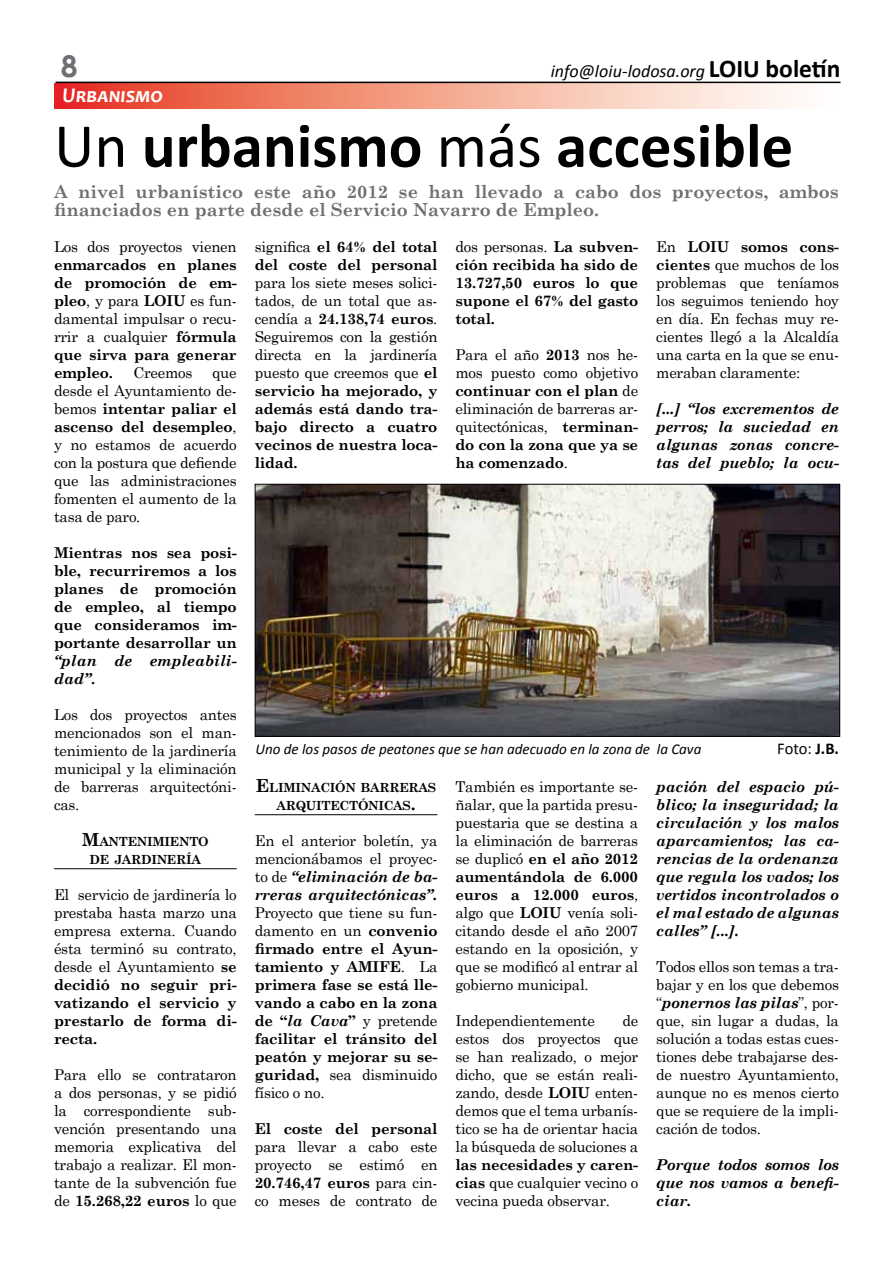
<style>
.page{position:relative;width:893px;height:1263px;background:#fff}
.page>*{position:absolute;margin:0;border:0;box-sizing:border-box;transform-origin:0 0}
.t1{font:700 63px "Calibri";color:#000}
.t2{font:700 30px "Century Gothic";color:#6f7073}
.t3{font:italic 700 21px "Candara";color:#fff}
.t4{font:700 18px/18px "Century Schoolbook";color:#6f7073}
.t5{font:italic 18px "Calibri";color:#000}
.t6{font:16.5px "Calibri";color:#000}
.t7{font:15px/18px "Century Schoolbook";letter-spacing:-.015em;color:#000;text-align:justify}
.t8{font:700 15px/18px "Century Schoolbook";letter-spacing:-.015em;color:#000;text-align:justify}
.t9{font:italic 700 15px/18px "Century Schoolbook";letter-spacing:-.015em;color:#000;text-align:justify}
.t10{font:italic 15px "Calibri";color:#000}
.t11{font:700 12.6px/18px "Century Schoolbook";letter-spacing:-.02em;color:#000;text-align:center}
.s1{font-weight:700;font-style:normal;font-size:25.5px}
.s2{font-weight:400}
.s3{font-weight:700}
.s4{font-style:normal}
.s5{font-size:18px}
.s6{font-weight:700;font-style:italic}
.s7{font-style:italic}
</style>
<div class="page">
<svg style="left:54px;top:84px;width:739px;height:24px;background:#f39d8a"></svg>
<hr style="left:56px;top:82px;width:784px;height:1px;background:#000">
<hr style="left:54px;top:868px;width:183px;height:1px;background:#000">
<hr style="left:255px;top:814px;width:182px;height:1px;background:#000">
<img style="left:257px;top:486px;width:581px;height:249px">
<div style="left:255px;top:484px;width:585px;height:253px;border:1px solid #000"></div>
<h2 class="t2" style="left:61px;top:47px;width:18px">8</h2>
<p class="t5" style="left:551px;top:59px;width:291px">info@loiu-lodosa.org <span class="s1">LOIU boletín</span></p>
<h3 class="t3" style="left:63px;top:82px;width:102px">Urbanismo</h3>
<h1 class="t1" style="left:54px;top:106px;width:741px"><span class="s2">Un</span> urbanismo <span class="s2">más</span> accesible</h1>
<p class="t4" style="left:54px;top:182px;width:786px">A nivel urbanístico este año 2012 se han llevado a cabo dos proyectos, ambos financiados en parte desde el Servicio Navarro de Empleo.</p>
<p class="t7" style="left:54px;top:237px;width:184px">Los dos proyectos vienen</p>
<p class="t8" style="left:54px;top:255px;width:184px">enmarcados en planes de promoción de em&shy;pleo<span class="s2">, y para</span> LOIU <span class="s2">es fun&shy;damental impulsar o recu&shy;rrir a cualquier</span> fórmula que sirva para generar empleo.</p>
<p class="t7" style="left:133px;top:363px;width:60px">Creemos</p>
<p class="t7" style="left:54px;top:363px;width:184px;text-indent:158px">que desde el Ayuntamiento de&shy;bemos <span class="s3">intentar paliar el ascenso del desempleo</span>, y no estamos de acuerdo con la postura que defiende que las administraciones fomenten el aumento de la tasa de paro.</p>
<p class="t8" style="left:54px;top:543px;width:184px">Mientras nos sea posi&shy;ble, recurriremos a los planes de promoción de empleo, al tiempo que consideramos im&shy;portante desarrollar un</p>
<p class="t9" style="left:54px;top:651px;width:184px">“plan de empleabili&shy;dad”<span class="s4">.</span></p>
<p class="t7" style="left:54px;top:705px;width:184px">Los dos proyectos antes mencionados son el man&shy;tenimiento de la jardinería municipal y la eliminación de barreras arquitectóni&shy;cas.</p>
<p class="t11" style="left:82px;top:832px;width:128px"><span class="s5">M</span>ANTENIMIENTO<br>DE JARDINERÍA</p>
<p class="t7" style="left:54px;top:885px;width:184px">El servicio de jardinería lo prestaba hasta marzo una empresa externa. Cuando ésta terminó su contrato, desde el Ayuntamiento <span class="s3">se decidió no seguir pri&shy;vatizando el servicio y prestarlo de forma di&shy;recta.</span></p>
<p class="t7" style="left:54px;top:1065px;width:184px">Para ello se contrataron a dos personas, y se pidió la correspondiente sub&shy;vención presentando una memoria explicativa del trabajo a realizar. El mon&shy;tante de la subvención fue de <span class="s3">15.268,22 euros</span> lo que</p>
<p class="t8" style="left:255px;top:237px;width:184px"><span class="s2">significa</span> el 64% del total del coste del personal</p>
<p class="t7" style="left:255px;top:273px;width:184px">para los siete meses solici&shy;tados, de un total que as&shy;cendía a <span class="s3">24.138,74 euros</span>.<br>Seguiremos con la gestión directa en la jardinería puesto que creemos que <span class="s3">el servicio ha mejorado, y además está dando tra&shy;bajo directo a cuatro vecinos de nuestra loca&shy;lidad.</span></p>
<p class="t8" style="left:455px;top:237px;width:184px"><span class="s2">dos personas.</span> La subven&shy;ción recibida ha sido de 13.727,50 euros lo que supone el 67% del gasto total.</p>
<p class="t7" style="left:455px;top:345px;width:184px">Para el año <span class="s3">2013</span> nos he&shy;mos puesto como objetivo <span class="s3">continuar con el plan</span> de eliminación de barreras ar&shy;quitectónicas, <span class="s3">terminan&shy;do con la zona que ya se ha comenzado</span>.</p>
<p class="t7" style="left:656px;top:237px;width:184px">En <span class="s3">LOIU somos cons&shy;cientes</span> que muchos de los problemas que teníamos los seguimos teniendo hoy en día. En fechas muy re&shy;cientes llegó a la Alcaldía una carta en la que se enu&shy;meraban claramente:</p>
<p class="t9" style="left:656px;top:399px;width:184px">[...] “los excrementos de perros; la suciedad en algunas zonas concre&shy;tas del pueblo; la ocu-</p>
<p class="t10" style="left:255px;top:739px;width:447px">Uno de los pasos de peatones que se han adecuado en la zona de la Cava</p>
<p class="t6" style="left:777px;top:738px;width:63px">Foto: <span class="s3">J.B.</span></p>
<p class="t11" style="left:256px;top:778px;width:182px"><span class="s5">E</span>LIMINACIÓN BARRERAS<br>ARQUITECTÓNICAS<span class="s5">.</span></p>
<p class="t7" style="left:255px;top:831px;width:184px">En el anterior boletín, ya mencionábamos el proyec&shy;to de <span class="s6">“eliminación de ba&shy;rreras arquitectónicas”.</span></p>
<p class="t8" style="left:255px;top:903px;width:184px"><span class="s2">Proyecto que tiene su fun&shy;damento en un</span> convenio firmado entre el Ayun&shy;tamiento y AMIFE<span class="s2">. La </span>primera fase se está lle&shy;vando a cabo en la zona de “<span class="s7">la Cava</span>” <span class="s2">y pretende </span>facilitar el tránsito del peatón y mejorar su se&shy;guridad, <span class="s2">sea disminuido físico o no.</span></p>
<p class="t8" style="left:255px;top:1119px;width:184px">El coste del personal</p>
<p class="t7" style="left:255px;top:1137px;width:184px">para llevar a cabo este proyecto se estimó en <span class="s3">20.746,47 euros</span> para cin&shy;co meses de contrato de</p>
<p class="t7" style="left:455px;top:777px;width:184px">También es importante se&shy;ñalar, que la partida presu&shy;puestaria que se destina a la eliminación de barreras se duplicó <span class="s3">en el año 2012 aumentándola de 6.000 euros a 12.000 euros</span>, algo que <span class="s3">LOIU</span> venía soli&shy;citando desde el año 2007 estando en la oposición, y que se modificó al entrar al gobierno municipal.</p>
<p class="t7" style="left:455px;top:1011px;width:141px">Independientemente</p>
<p class="t7" style="left:455px;top:1011px;width:184px;text-indent:167px">de estos dos proyectos que se han realizado, o mejor dicho, que se están reali&shy;zando, desde <span class="s3">LOIU</span> enten&shy;demos que el tema urbanís&shy;tico se ha de orientar hacia la búsqueda de soluciones a</p>
<p class="t7" style="left:455px;top:1155px;width:184px"><span class="s3">las necesidades y caren&shy;cias</span> que cualquier vecino o vecina pueda observar.</p>
<p class="t9" style="left:656px;top:777px;width:184px">pación del espacio pú&shy;blico; la inseguridad; la circulación y los malos aparcamientos; las ca&shy;rencias de la ordenanza que regula los vados; los vertidos incontrolados o el mal estado de algunas calles” [...].</p>
<p class="t7" style="left:656px;top:957px;width:184px">Todos ellos son temas a tra&shy;bajar y en los que debemos “<span class="s6">ponernos las pilas</span>”, por&shy;que, sin lugar a dudas, la solución a todas estas cues&shy;tiones debe trabajarse des&shy;de nuestro Ayuntamiento, aunque no es menos cierto que se requiere de la impli&shy;cación de todos.</p>
<p class="t9" style="left:656px;top:1155px;width:184px">Porque todos somos los que nos vamos a benefi&shy;ciar.</p>
</div>
